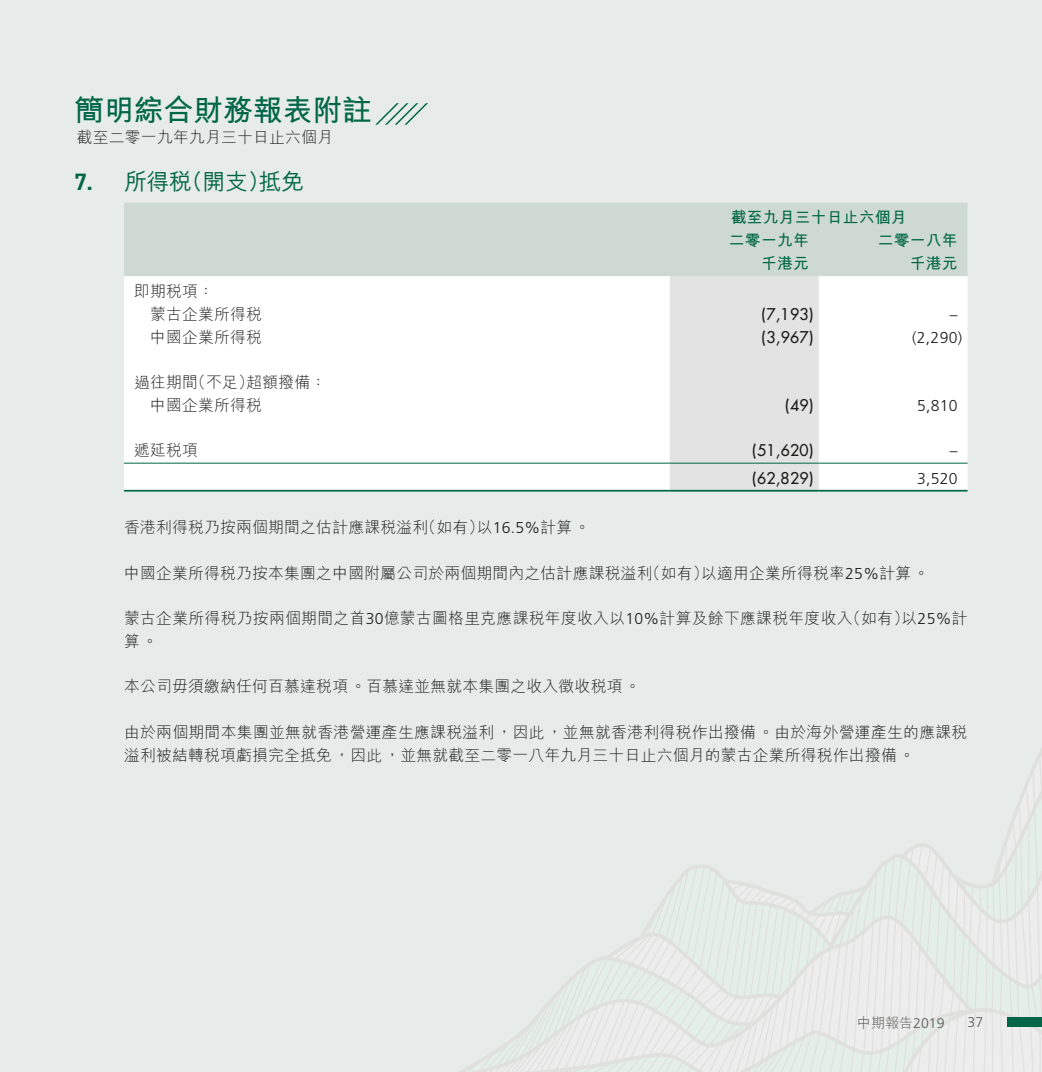
<style>
.page{position:relative;width:1042px;height:1072px;background:#fff}
.page>*{position:absolute;margin:0;border:0;box-sizing:border-box;transform-origin:0 0}
.t1{font:700 29.75px "M Hei HK";color:#006645}
.t2{font:500 22.75px "M Hei HK";letter-spacing:-.01em;color:#006645}
.t3{font:300 15.75px/22.8px "M Hei HK";letter-spacing:.015em;color:#1c1c1b}
.t4{font:500 15.75px "Futura Std";letter-spacing:.015em;color:#1c1c1b}
.t5{font:700 15.75px/22.8px "M Hei HK";letter-spacing:.015em;color:#006645}
.t6{font:300 15.75px "Frutiger LT Std";letter-spacing:.015em;color:#1c1c1b}
.t7{font:300 14px "M Hei HK";color:#575756}
.t8{font:300 14px "Frutiger LT Std";color:#575756}
.s1{font-family:"DIN";font-weight:700}
.s2{font-family:"Frutiger LT Std"}
</style>
<div class="page">
<div style="left:0;top:0;width:1042px;height:1071px;background:#e7ecea"></div>
<svg style="left:461px;top:748px;width:581px;height:323px"></svg>
<svg style="left:375px;top:103px;width:53px;height:22px"></svg>
<div style="left:1007px;top:1017px;width:35px;height:10px;background:#006645"></div>
<div style="left:124px;top:203px;width:843px;height:73px;background:#cfd9d4"></div>
<div style="left:124px;top:276px;width:843px;height:214px;background:#fff"></div>
<div style="left:670px;top:276px;width:149px;height:214px;background:#e3e3e3"></div>
<hr style="left:124px;top:463px;width:546px;height:1px;background:#006645">
<hr style="left:670px;top:463px;width:149px;height:1px;background:#006645">
<hr style="left:819px;top:463px;width:148px;height:1px;background:#006645">
<hr style="left:124px;top:490px;width:546px;height:1px;background:#006645">
<hr style="left:670px;top:490px;width:149px;height:1px;background:#006645">
<hr style="left:819px;top:490px;width:148px;height:1px;background:#006645">
<h1 class="t1" style="left:74px;top:88px;width:299px">簡明綜合財務報表附註</h1>
<p class="t3" style="left:77px;top:126px;width:258px">截至二零一九年九月三十日止六個月</p>
<h2 class="t2" style="left:74px;top:165px;width:231px"><span class="s1">7.</span> 所得稅（開支）抵免</h2>
<p class="t3" style="left:150px;top:279px;width:113px;text-indent:-16px">即期稅項：<br>蒙古企業所得稅</p>
<p class="t5" style="left:729px;top:205px;width:179px">截至九月三十日止六個月二零一九年</p>
<p class="t5" style="left:878px;top:228px;width:81px">二零一八年</p>
<p class="t5" style="left:761px;top:251px;width:49px">千港元</p>
<p class="t5" style="left:910px;top:251px;width:49px">千港元</p>
<p class="t4" style="left:761px;top:304px;width:53px">(7,193)</p>
<p class="t6" style="left:950px;top:305px;width:9px">–</p>
<p class="t3" style="left:150px;top:325px;width:113px">中國企業所得稅</p>
<p class="t4" style="left:761px;top:327px;width:53px">(3,967)</p>
<p class="t6" style="left:912px;top:328px;width:51px">(2,290)</p>
<p class="t3" style="left:150px;top:370px;width:178px;text-indent:-16px">過往期間（不足）超額撥備：中國企業所得稅</p>
<p class="t4" style="left:785px;top:395px;width:30px">(49)</p>
<p class="t6" style="left:917px;top:396px;width:42px">5,810</p>
<p class="t3" style="left:134px;top:438px;width:65px">遞延稅項</p>
<p class="t4" style="left:752px;top:440px;width:63px">(51,620)</p>
<p class="t6" style="left:950px;top:442px;width:9px">–</p>
<p class="t4" style="left:752px;top:468px;width:63px">(62,829)</p>
<p class="t6" style="left:917px;top:470px;width:42px">3,520</p>
<p class="t3" style="left:124px;top:515px;width:468px">香港利得稅乃按兩個期間之估計應課稅溢利（如有）以<span class="s2">16.5%</span>計算。</p>
<p class="t3" style="left:124px;top:561px;width:806px">中國企業所得稅乃按本集團之中國附屬公司於兩個期間內之估計應課稅溢利（如有）以適用企業所得稅率<span class="s2">25%</span>計算。</p>
<p class="t3" style="left:124px;top:606px;width:845px">蒙古企業所得稅乃按兩個期間之首<span class="s2">30</span>億蒙古圖格里克應課稅年度收入以<span class="s2">10%</span>計算及餘下應課稅年度收入（如有）以<span class="s2">25%</span>計算。</p>
<p class="t3" style="left:124px;top:674px;width:518px">本公司毋須繳納任何百慕達稅項。百慕達並無就本集團之收入徵收稅項。</p>
<p class="t3" style="left:124px;top:720px;width:845px">由於兩個期間本集團並無就香港營運產生應課稅溢利，因此，並無就香港利得稅作出撥備。由於海外營運產生的應課稅溢利被結轉稅項虧損完全抵免，因此，並無就截至二零一八年九月三十日止六個月的蒙古企業所得稅作出撥備。</p>
<p class="t7" style="left:857px;top:1012px;width:89px">中期報告<span class="s2">2019</span></p>
<p class="t8" style="left:967px;top:1014px;width:17px">37</p>
</div>
